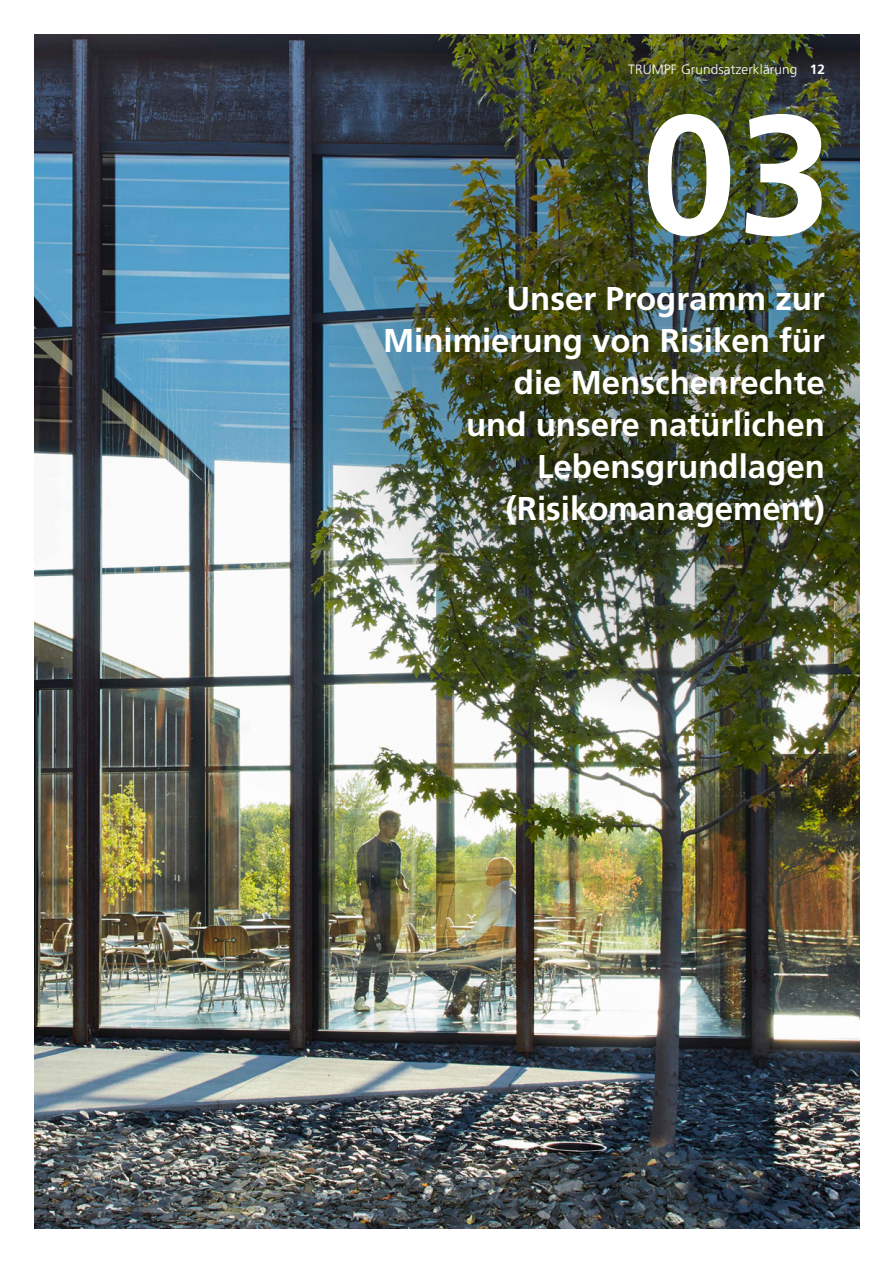
<style>
.page{position:relative;width:893px;height:1263px;background:#fff}
.page>*{position:absolute;margin:0;border:0;box-sizing:border-box;transform-origin:0 0}
.t1{font:700 169.5px "Frutiger LT Pro";color:#fff}
.t2{font:700 33px/42px "Frutiger LT Pro";color:#fff;text-align:right}
.t3{font:300 13.5px "Frutiger LT Pro";letter-spacing:.01em;color:#fff}
.s1{font-weight:700}
</style>
<div class="page">
<img style="left:35px;top:34px;width:825px;height:1195px">
<img style="left:276px;top:34px;width:584px;height:682px">
<p class="t3" style="left:628px;top:61px;width:198px">TRUMPF Grundsatzerklärung <span class="s1">12</span></p>
<h1 class="t1" style="left:642px;top:74px;width:192px">03</h1>
<p class="t2" style="left:383px;top:277px;width:443px">Unser Programm zur<br>Minimierung von Risiken für die Menschenrechte<br>und unsere natürlichen<br>Lebensgrundlagen (Risikomanagement)</p>
</div>
